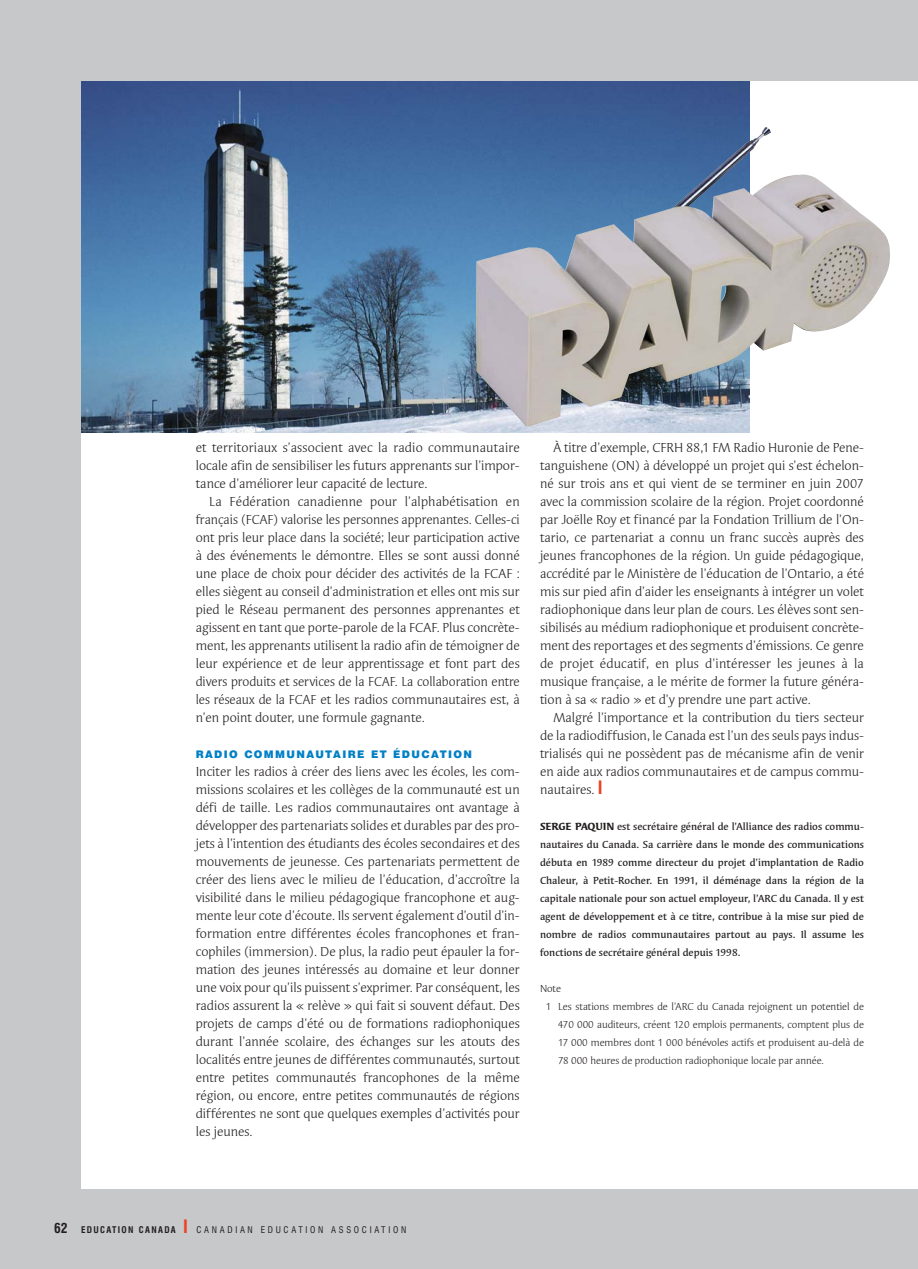
<style>
.page{position:relative;width:918px;height:1269px;background:#c7c8ca}
.page>*{position:absolute;margin:0;border:0;box-sizing:border-box;transform-origin:0 0}
.t1{font:13.5px/18px "Syndor ITC";color:#231f1f;text-align:justify}
.t2{font:500 10.5px/18px "Syndor ITC";color:#231f1f;text-align:justify}
.t3{font:10.5px "Syndor ITC";color:#231f1f}
.t4{font:900 10.5px "Swiss 721 BT";letter-spacing:.13em;color:#0080c6}
.t5{font:condensed 9px "Swiss 721 BT";letter-spacing:.3em;color:#231f1f}
.s1{font-family:"Swiss 721 BT";font-weight:700;font-stretch:condensed;font-size:18px;color:#ef4023}
.s2{font-weight:700}
.s3{font-weight:700;font-size:13.5px}
.s4{font-weight:700;font-size:18px;color:#ef4023}
</style>
<div class="page">
<div style="left:81px;top:81px;width:837px;height:1107px;background:#fff"></div>
<img style="left:81px;top:81px;width:668px;height:351px">
<img style="left:476px;top:127px;width:414px;height:300px">
<p class="t1" style="left:196px;top:440px;width:326px">et territoriaux s’associent avec la radio communautaire locale afin de sensibiliser les futurs apprenants sur l’impor&shy;tance d’améliorer leur capacité de lecture.</p>
<p class="t1" style="left:196px;top:494px;width:326px;text-indent:14px">La Fédération canadienne pour l’alphabétisation en français (FCAF) valorise les personnes apprenantes. Celles-ci ont pris leur place dans la société; leur participation active à des événements le démontre. Elles se sont aussi donné une place de choix pour décider des activités de la FCAF : elles siègent au conseil d’administration et elles ont mis sur pied le Réseau permanent des personnes apprenantes et agissent en tant que porte-parole de la FCAF. Plus concrète&shy;ment, les apprenants utilisent la radio afin de témoigner de leur expérience et de leur apprentissage et font part des divers produits et services de la FCAF. La collaboration entre les réseaux de la FCAF et les radios communautaires est, à n’en point douter, une formule gagnante.</p>
<p class="t4" style="left:196px;top:750px;width:278px">RADIO COMMUNAUTAIRE ET ÉDUCATION</p>
<p class="t1" style="left:196px;top:764px;width:326px">Inciter les radios à créer des liens avec les écoles, les com&shy;missions scolaires et les collèges de la communauté est un défi de taille. Les radios communautaires ont avantage à développer des partenariats solides et durables par des pro&shy;jets à l’intention des étudiants des écoles secondaires et des mouvements de jeunesse. Ces partenariats permettent de créer des liens avec le milieu de l’éducation, d’accroître la visibilité dans le milieu pédagogique francophone et aug&shy;mente leur cote d’écoute. Ils servent également d’outil d’in&shy;formation entre différentes écoles francophones et fran&shy;cophiles (immersion). De plus, la radio peut épauler la for&shy;mation des jeunes intéressés au domaine et leur donner une voix pour qu’ils puissent s’exprimer. Par conséquent, les radios assurent la « relève » qui fait si souvent défaut. Des projets de camps d’été ou de formations radiophoniques durant l’année scolaire, des échanges sur les atouts des localités entre jeunes de différentes communautés, surtout entre petites communautés francophones de la même région, ou encore, entre petites communautés de régions différentes ne sont que quelques exemples d’activités pour les jeunes.</p>
<p class="t1" style="left:540px;top:440px;width:326px;text-indent:14px">À titre d’exemple, CFRH 88,1 FM Radio Huronie de Pene&shy;tanguishene (ON) à développé un projet qui s’est échelon&shy;né sur trois ans et qui vient de se terminer en juin 2007 avec la commission scolaire de la région. Projet coordonné par Joëlle Roy et financé par la Fondation Trillium de l’On&shy;tario, ce partenariat a connu un franc succès auprès des jeunes francophones de la région. Un guide pédagogique, accrédité par le Ministère de l’éducation de l’Ontario, a été mis sur pied afin d’aider les enseignants à intégrer un volet radiophonique dans leur plan de cours. Les élèves sont sen&shy;sibilisés au médium radiophonique et produisent concrète&shy;ment des reportages et des segments d’émissions. Ce genre de projet éducatif, en plus d’intéresser les jeunes à la musique française, a le mérite de former la future généra&shy;tion à sa « radio » et d’y prendre une part active.</p>
<p class="t1" style="left:540px;top:710px;width:326px;text-indent:14px">Malgré l’importance et la contribution du tiers secteur de la radiodiffusion, le Canada est l’un des seuls pays indus&shy;trialisés qui ne possèdent pas de mécanisme afin de venir en aide aux radios communautaires et de campus commu&shy;nautaires. <span class="s1">I</span></p>
<p class="t2" style="left:540px;top:818px;width:326px"><span class="s2">SERGE PAQUIN</span> est secrétaire général de l’Alliance des radios commu&shy;nautaires du Canada. Sa carrière dans le monde des communications débuta en 1989 comme directeur du projet d’implantation de Radio Chaleur, à Petit-Rocher. En 1991, il déménage dans la région de la capitale nationale pour son actuel employeur, l’ARC du Canada. Il y est agent de développement et à ce titre, contribue à la mise sur pied de nombre de radios communautaires partout au pays. Il assume les fonctions de secrétaire général depuis 1998.</p>
<p class="t3" style="left:540px;top:984px;width:22px">Note</p>
<p class="t3" style="left:546px;top:1002px;width:320px">1 Les stations membres de l’ARC du Canada rejoignent un potentiel de</p>
<p class="t3" style="left:558px;top:1020px;width:308px">470 000 auditeurs, créent 120 emplois permanents, comptent plus de</p>
<p class="t3" style="left:558px;top:1038px;width:307px">17 000 membres dont 1 000 bénévoles actifs et produisent au-delà de</p>
<p class="t3" style="left:558px;top:1056px;width:268px">78 000 heures de production radiophonique locale par année.</p>
<p class="t5" style="left:54px;top:1227px;width:354px"><span class="s3">62</span> <span class="s2">EDUCATION CANADA</span> <span class="s4">I</span> CANADIAN EDUCATION ASSOCIATION</p>
</div>
